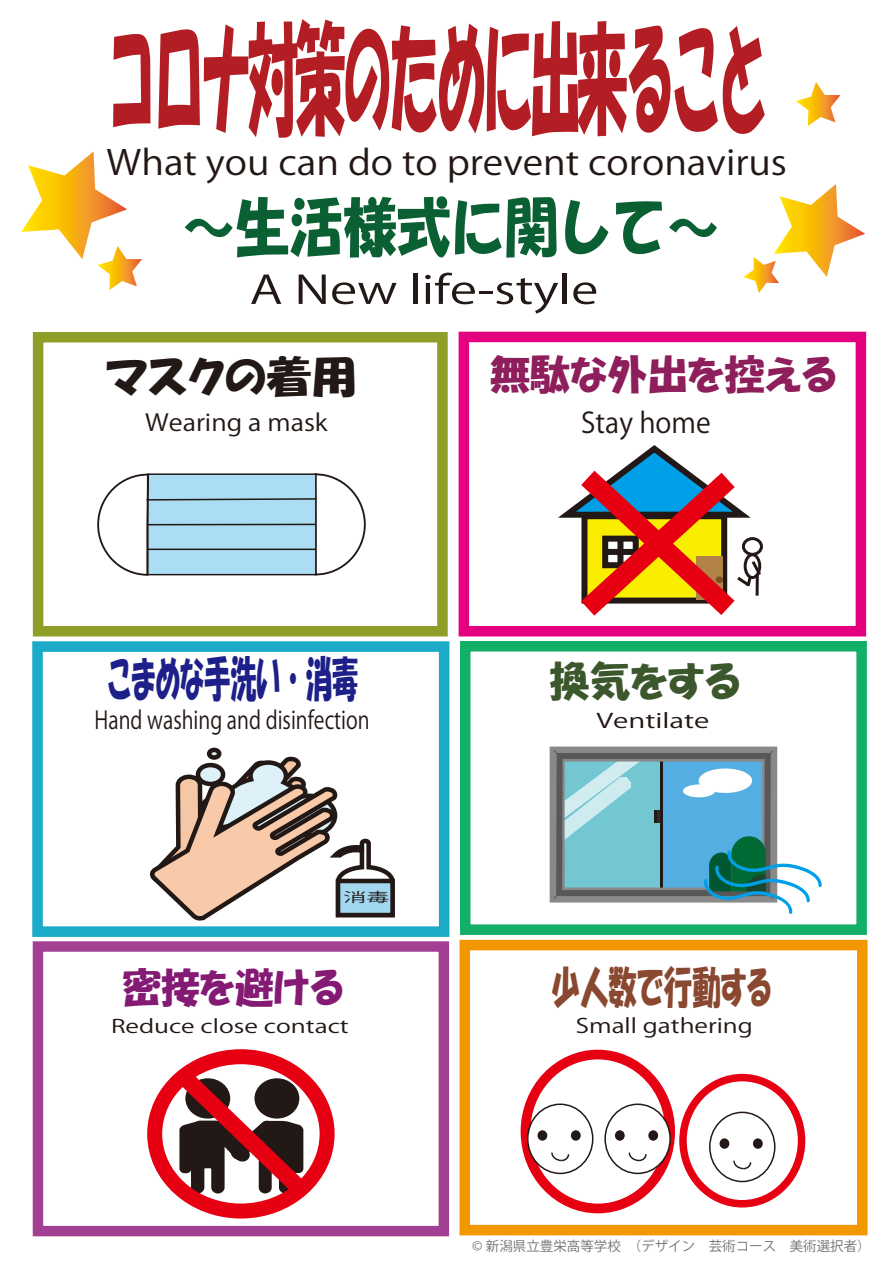
<style>
.page{position:relative;width:893px;height:1263px;background:#fff}
.page>*{position:absolute;margin:0;border:0;box-sizing:border-box;transform-origin:0 0}
.t1{font:122.4px "HGS Soei Kakupoptai";letter-spacing:-.08em;color:#b31e24;scale:.42 1}
.t2{font:63.6px "HG Soei Kakupoptai";color:#0b6033;scale:.85 1}
.t3{font:47.85px "HGP Soei Kakupoptai";color:#1d2088;scale:.55 1}
.t4{font:43.65px "HGP Soei Kakupoptai";color:#89482f;scale:.65 1}
.t5{font:42.9px "HGP Soei Kakupoptai";color:#221815;scale:1.06 1}
.t6{font:41.25px "HGP Soei Kakupoptai";color:#3b572b}
.t7{font:40.65px "HGP Soei Kakupoptai";color:#851a75;scale:.95 1}
.t8{font:40.5px "HGP Soei Kakupoptai";color:#8e1e5c}
.t9{font:38.55px "Koz Go Pr 6 N";color:#221815;scale:1.31 1}
.t10{font:34.2px "Koz Go Pr 6 N";color:#221815;scale:1.11 1}
.t11{font:28.05px "Koz Go Pr 6 N";color:#221815}
.t12{font:24.45px "Koz Go Pr 6 N";color:#221815;scale:.81 1}
.t13{font:23.25px "Koz Go Pr 6 N";color:#221815;scale:1.11 1}
.t14{font:19.95px "Koz Go Pr 6 N";color:#221815;scale:1.42 1}
.t15{font:19.8px "Koz Go Pr 6 N";color:#221815;scale:1.26 1}
.t16{font:18.45px "Koz Go Pr 6 N";color:#221815;scale:1.36 1}
.t17{font:13.5px "Koz Go Pr 6 N";color:#727171}
.t18{font:13.2px "Koz Go Pr 6 N";color:#221815;scale:1.73 1}
</style>
<div class="page">
<div style="left:33px;top:332px;width:415px;height:304px;border:11px solid #8e9e27"></div>
<div style="left:459px;top:332px;width:407px;height:304px;border:11px solid #e4007f"></div>
<div style="left:460px;top:641px;width:407px;height:294px;border:10px solid #13ae67"></div>
<div style="left:459px;top:940px;width:408px;height:295px;border:11px solid #f39700"></div>
<div style="left:32px;top:641px;width:417px;height:296px;border:11px solid #1baac7"></div>
<div style="left:33px;top:941px;width:416px;height:295px;border:10px solid #a24193"></div>
<svg style="left:743px;top:184px;width:122px;height:109px"></svg>
<div style="left:550px;top:746px;width:227px;height:156px;border:15px solid #898989"></div>
<svg style="left:552px;top:750px;width:270px;height:164px"></svg>
<svg style="left:21px;top:151px;width:121px;height:139px"></svg>
<svg style="left:796px;top:82px;width:44px;height:44px"></svg>
<svg style="left:147px;top:632px;width:167px;height:126px"></svg>
<div style="left:209px;top:750px;width:10px;height:7px;background:#def1f9;border-radius:50%"></div>
<div style="left:207px;top:748px;width:14px;height:12px;border:4px solid #221815;border-radius:50%"></div>
<svg style="left:149px;top:758px;width:246px;height:163px"></svg>
<div style="left:336px;top:879px;width:59px;height:38px;background:#a1d8ef;border:4px solid #221815"></div>
<svg style="left:98px;top:473px;width:268px;height:103px"></svg>
<hr style="left:147px;top:549px;width:169px;height:1px;background:#221815">
<hr style="left:147px;top:524px;width:169px;height:1px;background:#221815">
<svg style="left:549px;top:445px;width:215px;height:191px"></svg>
<div style="left:521px;top:1050px;width:154px;height:163px;border:10px solid #e60012;border-radius:50%"></div>
<div style="left:528px;top:1104px;width:65px;height:69px;background:#fff;border-radius:50%"></div>
<div style="left:527px;top:1103px;width:66px;height:71px;border:2px solid #221815;border-radius:50%"></div>
<div style="left:537px;top:1130px;width:10px;height:11px;background:#221815;border-radius:50%"></div>
<div style="left:571px;top:1130px;width:10px;height:11px;background:#221815;border-radius:50%"></div>
<svg style="left:551px;top:1152px;width:19px;height:10px"></svg>
<div style="left:605px;top:1104px;width:65px;height:69px;background:#fff;border-radius:50%"></div>
<div style="left:604px;top:1103px;width:67px;height:71px;border:2px solid #221815;border-radius:50%"></div>
<div style="left:615px;top:1130px;width:10px;height:11px;background:#221815;border-radius:50%"></div>
<div style="left:648px;top:1130px;width:10px;height:11px;background:#221815;border-radius:50%"></div>
<svg style="left:628px;top:1152px;width:19px;height:10px"></svg>
<div style="left:679px;top:1074px;width:126px;height:133px;border:8px solid #e60012;border-radius:50%"></div>
<div style="left:709px;top:1111px;width:66px;height:71px;border:2px solid #221815;border-radius:50%"></div>
<div style="left:720px;top:1138px;width:9px;height:11px;background:#221815;border-radius:50%"></div>
<div style="left:753px;top:1138px;width:10px;height:11px;background:#221815;border-radius:50%"></div>
<svg style="left:733px;top:1160px;width:19px;height:10px"></svg>
<svg style="left:159px;top:1051px;width:166px;height:163px"></svg>
<div style="left:147px;top:1049px;width:188px;height:169px;border:15px solid #e60012;border-radius:50%"></div>
<h1 class="t1" style="left:107px;top:17px;width:1579px">コロナ対策のために出来ること</h1>
<p class="t10" style="left:107px;top:143px;width:615px">What you can do to prevent coronavirus</p>
<h2 class="t2" style="left:182px;top:195px;width:635px">～生活様式に関して～</h2>
<p class="t9" style="left:250px;top:268px;width:268px">A New life-style</p>
<p class="t5" style="left:106px;top:355px;width:239px">マスクの着用</p>
<p class="t13" style="left:145px;top:410px;width:166px">Wearing a mask</p>
<p class="t8" style="left:490px;top:354px;width:348px">無駄な外出を控える</p>
<p class="t11" style="left:581px;top:406px;width:131px">Stay home</p>
<h3 class="t3" style="left:108px;top:655px;width:457px">こまめな手洗い・消毒</h3>
<p class="t12" style="left:95px;top:706px;width:341px">Hand washing and disinfection</p>
<p class="t18" style="left:343px;top:890px;width:28px">消毒</p>
<p class="t7" style="left:123px;top:966px;width:234px">密接を避ける</p>
<p class="t16" style="left:111px;top:1015px;width:176px">Reduce close contact</p>
<p class="t6" style="left:549px;top:661px;width:192px">換気をする</p>
<p class="t14" style="left:596px;top:709px;width:81px">Ventilate</p>
<p class="t4" style="left:551px;top:965px;width:340px">少人数で行動する</p>
<p class="t15" style="left:576px;top:1014px;width:142px">Small gathering</p>
<p class="t17" style="left:472px;top:1239px;width:400px">© 新潟県立豊栄高等学校　（デザイン　芸術コース　美術選択者）</p>
</div>
